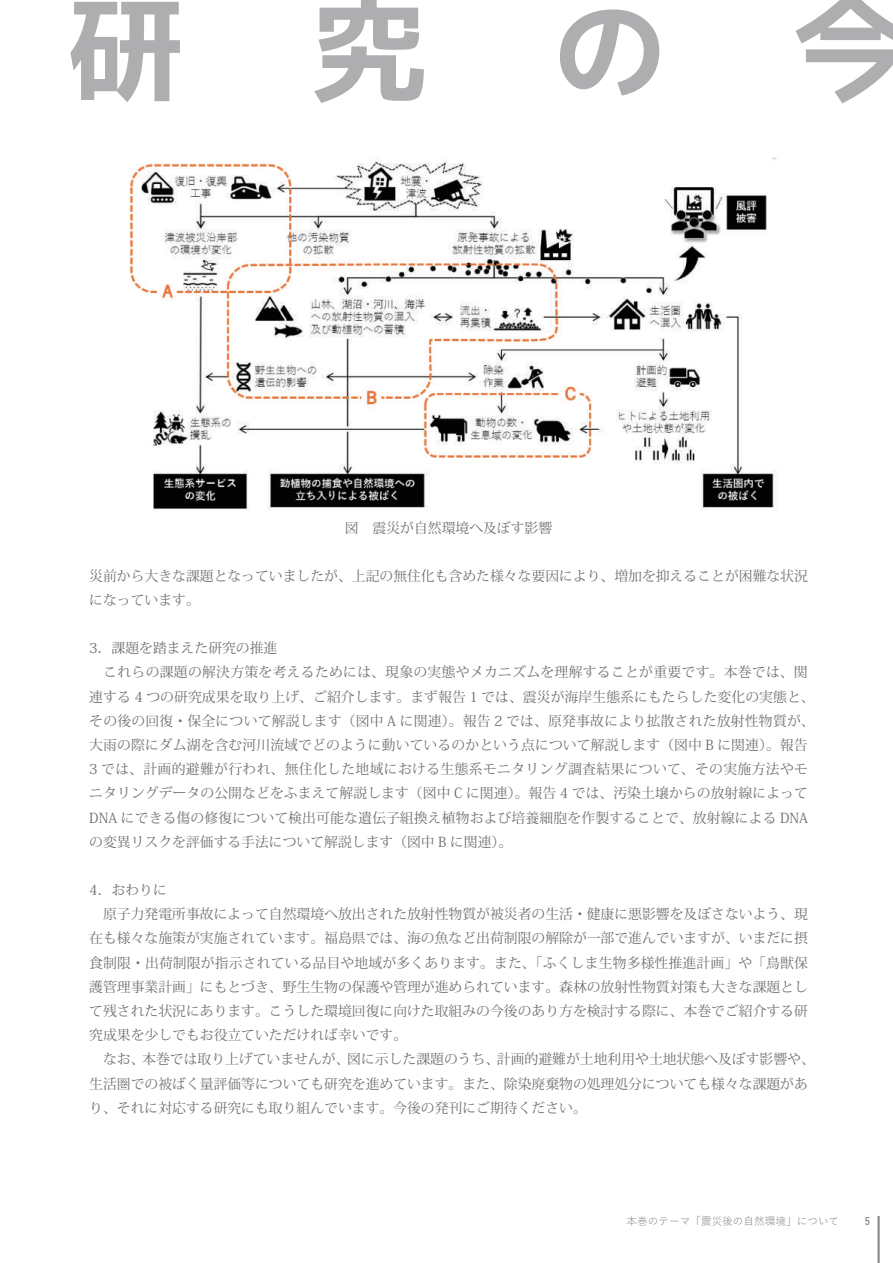
<style>
.page{position:relative;width:893px;height:1263px;background:#fff}
.page>*{position:absolute;margin:0;border:0;box-sizing:border-box;transform-origin:0 0}
.t1{font:117px "mgenplus 2 cp bold";color:#aeadaf}
.t2{font:13.8px/24.2px "Koz Min Pr 6 N";color:#6c6d70}
.t3{font:10.65px "Yu Gothic";color:#86888b}
.s1{color:#6080b5}
.s2{font-weight:700}
</style>
<div class="page">
<img style="left:129px;top:157px;width:649px;height:353px">
<hr style="left:877px;top:1216px;width:3px;height:47px;background:#86888b">
<h1 class="t1" style="left:68px;top:-33px;width:843px">研究の今</h1>
<p class="t2" style="left:345px;top:516px;width:209px">図　震災が自然環境へ及ぼす影響</p>
<p class="t2" style="left:89px;top:564px;width:720px">災前から大きな課題となっていましたが、上記の無住化も含めた様々な要因により、増加を抑えることが困難な状況になっています。</p>
<p class="t2" style="left:89px;top:636px;width:727px">3．課題を踏まえた研究の推進<br>　これらの課題の解決方策を考えるためには、現象の実態やメカニズムを理解することが重要です。本巻では、関連する 4 つの研究成果を取り上げ、ご紹介します。まず報告 1 では、震災が海岸生態系にもたらした変化の実態と、その後の回復・保全について解説します（図中 A に関連）。報告 2 では、原発事故により拡散された放射性物質が、大雨の際にダム湖を含む河川流域でどのように動いているのかという点について解説します（図中 B に関連）。報告3 では、計画的避難が行われ、無住化した地域における生態系モニタリング調査結果について、その実施方法やモニタリングデータの公開などをふまえて解説します（図中 C に関連）。報告 4 では、汚染土壌からの放射線によってDNA にできる傷の修復について検出可能な遺伝子組換え植物および培養細胞を作製することで、放射線による DNAの変異リスクを評価する手法について解説します（図中 B に関連）。</p>
<p class="t2" style="left:89px;top:878px;width:727px">4．おわりに<br>　原子力発電所事故によって自然環境へ放出された放射性物質が被災者の生活・健康に悪影響を及ぼさないよう、現在も様々な施策が実施されています。福島県では、海の魚など出荷制限の解除が一部で進んでいますが、いまだに摂食制限・出荷制限が指示されている品目や地域が多くあります。また、「ふくしま生物多様性推進計画」や「鳥獣保護管理事業計画」にもとづき、野生生物の保護や管理が進められています。森林の放射性物質対策も大きな課題として残された状況にあります。こうした環境回復に向けた取組みの今後のあり方を検討する際に、本巻でご紹介する研究成果を少しでもお役立ていただければ幸いです。<br>　なお、本巻では取り上げていませんが、図に示した課題のうち、計画的避難が土地利用や土地状態へ及ぼす影響や、生活圏での被ばく量評価等についても研究を進めています。また、除染廃棄物の処理処分についても様々な課題があり、それに対応する研究にも取り組んでいます。今後の発刊にご期待ください。</p>
<p class="t3" style="left:627px;top:1211px;width:246px">本巻のテーマ「震災後の自然環境」について<span class="s1">　　　</span><span class="s2">5</span></p>
</div>
